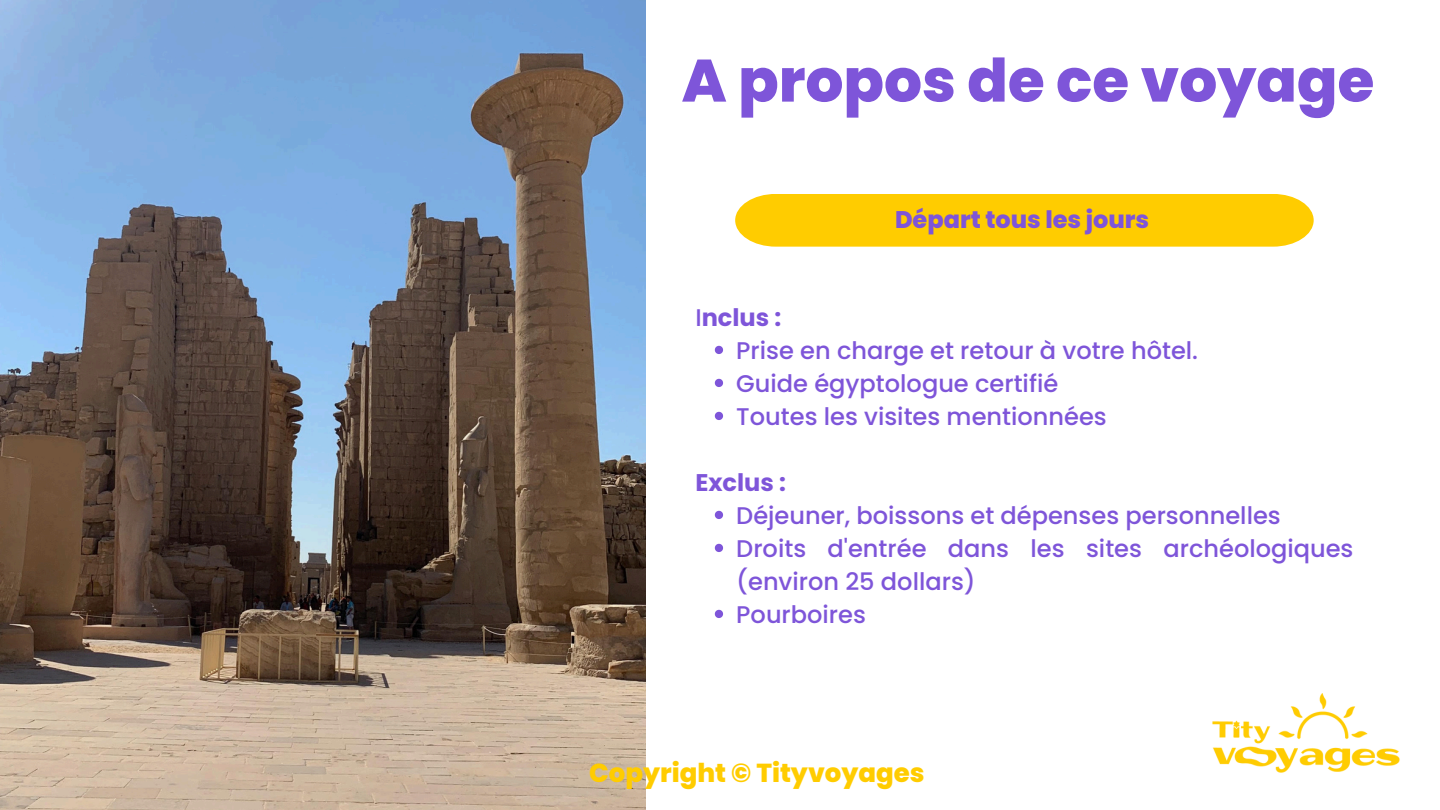
<style>
.page{position:relative;width:1440px;height:810px;background:#fff}
.page>*{position:absolute;margin:0;border:0;box-sizing:border-box;transform-origin:0 0}
.t1{font:800 59.7px "Poppins";color:#7e55d9}
.t2{font:800 26px "Poppins";color:#fc0}
.t3{font:500 24.1px/33px "Poppins";color:#7e55d9}
.t4{font:700 24.1px "Poppins";color:#7e55d9}
.t5{font:800 24px "Poppins";color:#7e55d9}
.s1{font-weight:500}
</style>
<div class="page">
<img style="left:0;top:0;width:646px;height:810px">
<svg style="left:715px;top:346px;width:8px;height:8px"></svg>
<svg style="left:715px;top:379px;width:8px;height:8px"></svg>
<svg style="left:715px;top:412px;width:8px;height:8px"></svg>
<svg style="left:715px;top:511px;width:8px;height:8px"></svg>
<svg style="left:715px;top:544px;width:8px;height:8px"></svg>
<svg style="left:715px;top:610px;width:8px;height:8px"></svg>
<img style="left:1212px;top:693px;width:188px;height:80px">
<div style="left:735px;top:194px;width:579px;height:53px;background:#fc0"></div>
<p class="t1" style="left:682px;top:39px;width:694px">A propos de ce voyage</p>
<p class="t5" style="left:895px;top:202px;width:256px">Départ tous les jours</p>
<h1 class="t4" style="left:695px;top:300px;width:87px"><span class="s1">I</span>nclus :</h1>
<h2 class="t3" style="left:736px;top:334px;width:463px">Prise en charge et retour à votre hôtel.</h2>
<h2 class="t3" style="left:736px;top:367px;width:323px">Guide égyptologue certifié</h2>
<p class="t3" style="left:736px;top:400px;width:372px">Toutes les visites mentionnées</p>
<p class="t4" style="left:695px;top:465px;width:92px">Exclus :</p>
<p class="t3" style="left:736px;top:499px;width:546px">Déjeuner, boissons et dépenses personnelles</p>
<h2 class="t3" style="left:736px;top:532px;width:619px">Droits d'entrée dans les sites archéologiques (environ 25 dollars)</h2>
<p class="t3" style="left:736px;top:598px;width:131px">Pourboires</p>
<h2 class="t2" style="left:589px;top:754px;width:337px">Copyright © Tityvoyages</h2>
</div>
